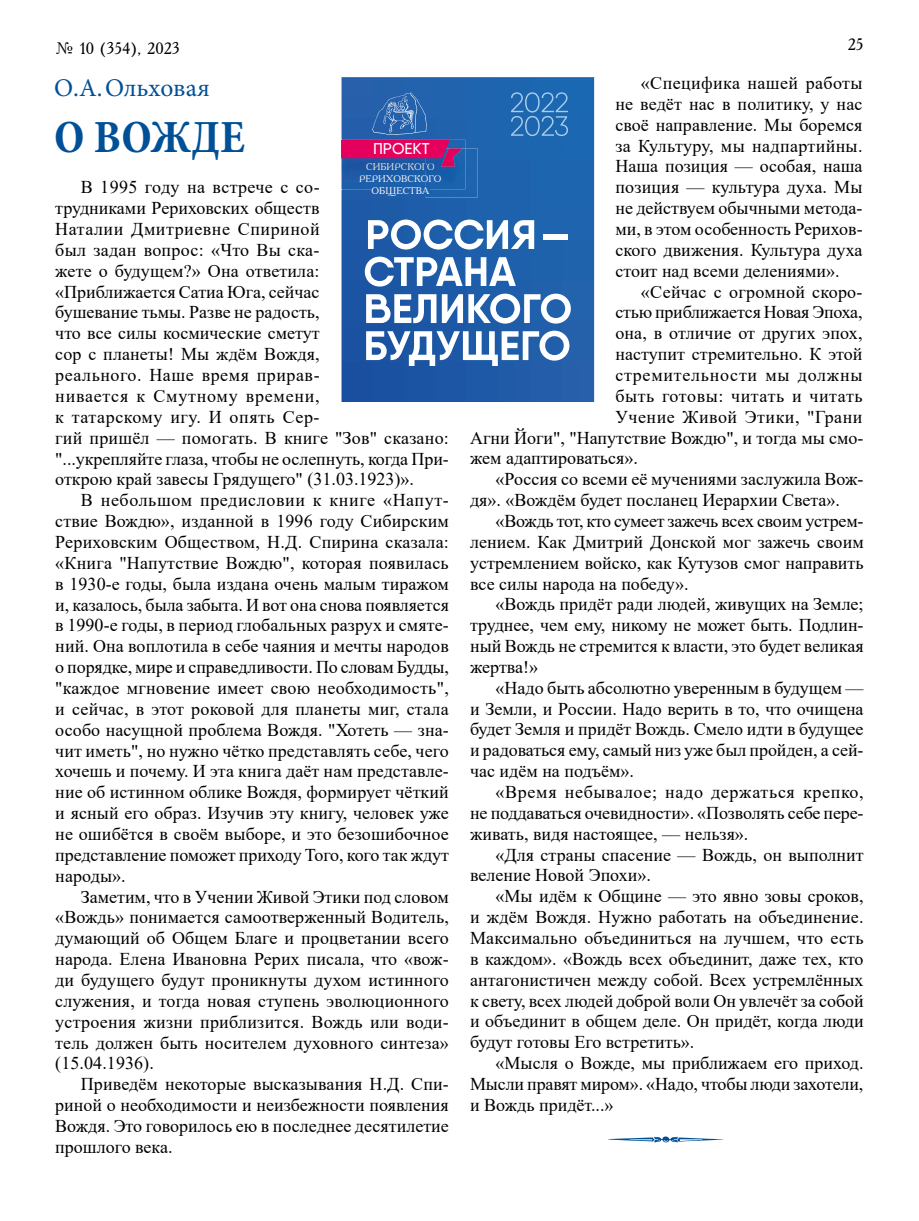
<style>
.page{position:relative;width:919px;height:1221px;background:#fff}
.page>*{position:absolute;margin:0;border:0;box-sizing:border-box;transform-origin:0 0}
.t1{font:700 condensed 46.5px "Minion Pro";color:#005097}
.t2{font:25.5px "Minion Pro";color:#005097}
.t3{font:18px/20.9px "Times New Roman";color:#000;text-align:justify}
.t4{font:16.5px "Academy";color:#000}
.t5{font:500 15.6px "Qanelas";color:#fff}
.t6{font:9.75px/11.6px "Academy";color:#e8e8e8;text-align:center}
.s1{color:#f6f5f6}
.s2{color:#fbfbfb}
.s3{color:#fff}
</style>
<div class="page">
<svg style="left:341px;top:77px;width:253px;height:325px;background:#1f5faa"></svg>
<img style="left:426px;top:148px;width:51px;height:49px">
<img style="left:341px;top:140px;width:124px;height:49px">
<img style="left:360px;top:175px;width:66px;height:7px">
<img style="left:372px;top:187px;width:54px;height:2px">
<img style="left:426px;top:148px;width:39px;height:41px">
<svg style="left:426px;top:187px;width:3px;height:9px"></svg>
<svg style="left:341px;top:93px;width:121px;height:77px;background:#564e9b"></svg>
<svg style="left:368px;top:219px;width:166px;height:30px"></svg>
<div style="left:542px;top:234px;width:25px;height:5px;background:#fff"></div>
<svg style="left:365px;top:256px;width:151px;height:30px"></svg>
<svg style="left:366px;top:294px;width:70px;height:29px"></svg>
<svg style="left:442px;top:293px;width:128px;height:30px"></svg>
<svg style="left:366px;top:330px;width:203px;height:36px"></svg>
<img style="left:511px;top:92px;width:12px;height:20px">
<img style="left:525px;top:92px;width:30px;height:20px">
<svg style="left:555px;top:92px;width:13px;height:20px"></svg>
<img style="left:511px;top:116px;width:57px;height:20px">
<svg style="left:608px;top:1136px;width:115px;height:7px"></svg>
<p class="t4" style="left:55px;top:38px;width:126px">№ 10 (354), 2023</p>
<p class="t4" style="left:847px;top:34px;width:17px">25</p>
<h2 class="t2" style="left:54px;top:71px;width:157px">О.А. Ольховая</h2>
<h1 class="t1" style="left:54px;top:105px;width:192px">О ВОЖДЕ</h1>
<p class="t3" style="left:55px;top:176px;width:266px;text-indent:26px">В 1995 году на встрече с со&shy;трудниками Рериховских обществ Наталии Дмитриевне Спириной был задан вопрос: «Что Вы ска&shy;жете о будущем?» Она ответила: «Приближается Сатиа Юга, сейчас бушевание тьмы. Разве не радость, что все силы космические сметут сор с планеты! Мы ждём Вождя, реального. Наше время прирав&shy;нивается к Смутному времени, к татарскому игу. И опять Сер-</p>
<p class="t5" style="left:373px;top:139px;width:58px">ПРОЕКТ</p>
<p class="t6" style="left:359px;top:161px;width:84px">СИБИРСКОГО<br><span class="s1">РЕРИХОВСКО</span><span class="s2">ГО<br></span><span class="s3">ОБЩЕСТВА</span></p>
<p class="t3" style="left:55px;top:426px;width:395px">гий пришёл — помогать. В книге "Зов" сказано: "...укрепляйте глаза, чтобы не ослепнуть, когда При&shy;открою край завесы Грядущего" (31.03.1923)».</p>
<p class="t3" style="left:55px;top:489px;width:395px;text-indent:26px">В небольшом предисловии к книге «Напут&shy;ствие Вождю», изданной в 1996 году Сибирским Рериховским Обществом, Н.Д. Спирина сказала: «Книга "Напутствие Вождю", которая появилась в 1930-е годы, была издана очень малым тиражом и, казалось, была забыта. И вот она снова появляется в 1990-е годы, в период глобальных разрух и смяте&shy;ний. Она воплотила в себе чаяния и мечты народов о порядке, мире и справедливости. По словам Будды, "каждое мгновение имеет свою необходимость", и сейчас, в этот роковой для планеты миг, стала особо насущной проблема Вождя. "Хотеть — зна&shy;чит иметь", но нужно чётко представлять себе, чего хочешь и почему. И эта книга даёт нам представле&shy;ние об истинном облике Вождя, формирует чёткий и ясный его образ. Изучив эту книгу, человек уже не ошибётся в своём выборе, и это безошибочное представление поможет приходу Того, кого так ждут народы».</p>
<p class="t3" style="left:55px;top:885px;width:395px;text-indent:26px">Заметим, что в Учении Живой Этики под словом «Вождь» понимается самоотверженный Водитель, думающий об Общем Благе и процветании всего народа. Елена Ивановна Рерих писала, что «вож&shy;ди будущего будут проникнуты духом истинного служения, и тогда новая ступень эволюционного устроения жизни приблизится. Вождь или води&shy;тель должен быть носителем духовного синтеза» (15.04.1936).</p>
<p class="t3" style="left:55px;top:1073px;width:395px;text-indent:26px">Приведём некоторые высказывания Н.Д. Спи&shy;риной о необходимости и неизбежности появления Вождя. Это говорилось ею в последнее десятилетие прошлого века.</p>
<p class="t3" style="left:615px;top:72px;width:249px;text-indent:26px">«Специфика нашей работы не ведёт нас в политику, у нас своё направление. Мы боремся за Культуру, мы надпартийны.<br>Наша позиция — особая, наша позиция — культура духа. Мы не действуем обычными метода&shy;ми, в этом особенность Рерихов&shy;ского движения. Культура духа стоит над всеми делениями».</p>
<p class="t3" style="left:615px;top:280px;width:249px;text-indent:26px">«Сейчас с огромной скоро&shy;стью приближается Новая Эпоха, она, в отличие от других эпох, наступит стремительно. К этой стремительности мы должны быть готовы: читать и читать Учение Живой Этики, "Грани</p>
<p class="t3" style="left:470px;top:426px;width:395px">Агни Йоги", "Напутствие Вождю", и тогда мы смо&shy;жем адаптироваться».</p>
<p class="t3" style="left:470px;top:468px;width:393px;text-indent:26px">«Россия со всеми её мучениями заслужила Вож&shy;дя». «Вождём будет посланец Иерархии Света».</p>
<p class="t3" style="left:470px;top:510px;width:395px;text-indent:26px">«Вождь тот, кто сумеет зажечь всех своим устрем&shy;лением. Как Дмитрий Донской мог зажечь своим устремлением войско, как Кутузов смог направить все силы народа на победу».</p>
<p class="t3" style="left:470px;top:593px;width:395px;text-indent:26px">«Вождь придёт ради людей, живущих на Земле; труднее, чем ему, никому не может быть. Подлин&shy;ный Вождь не стремится к власти, это будет великая жертва!»</p>
<p class="t3" style="left:470px;top:676px;width:395px;text-indent:26px">«Надо быть абсолютно уверенным в будущем — и Земли, и России. Надо верить в то, что очищена будет Земля и придёт Вождь. Смело идти в будущее и радоваться ему, самый низ уже был пройден, а сей&shy;час идём на подъём».</p>
<p class="t3" style="left:470px;top:781px;width:395px;text-indent:26px">«Время небывалое; надо держаться крепко, не поддаваться очевидности». «Позволять себе пере&shy;живать, видя настоящее, — нельзя».</p>
<p class="t3" style="left:470px;top:843px;width:395px;text-indent:26px">«Для страны спасение — Вождь, он выполнит веление Новой Эпохи».</p>
<p class="t3" style="left:470px;top:885px;width:395px;text-indent:26px">«Мы идём к Общине — это явно зовы сроков, и ждём Вождя. Нужно работать на объединение.<br>Максимально объединиться на лучшем, что есть в каждом». «Вождь всех объединит, даже тех, кто антагонистичен между собой. Всех устремлённых к свету, всех людей доброй воли Он увлечёт за собой и объединит в общем деле. Он придёт, когда люди будут готовы Его встретить».</p>
<p class="t3" style="left:470px;top:1052px;width:395px;text-indent:26px">«Мысля о Вожде, мы приближаем его приход.<br>Мысли правят миром». «Надо, чтобы люди захотели, и Вождь придёт...»</p>
</div>
